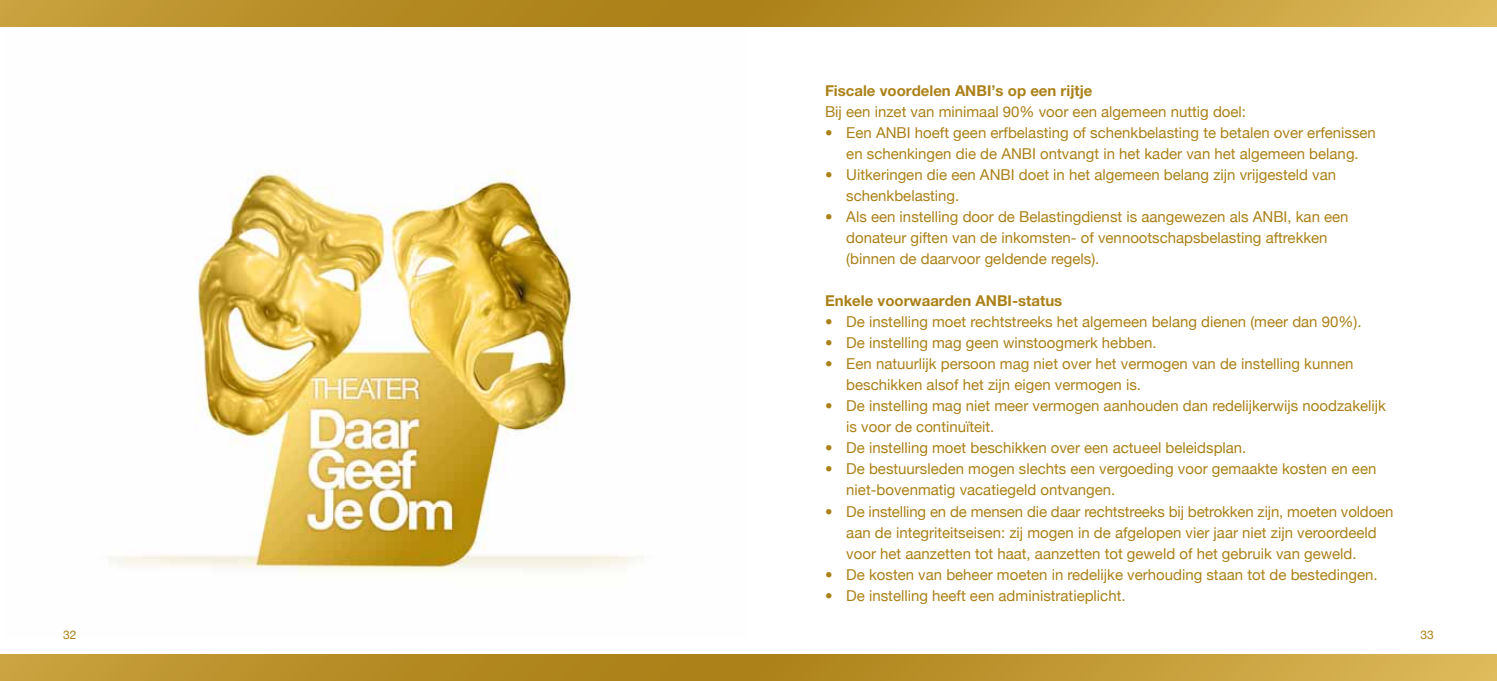
<style>
.page{position:relative;width:1497px;height:681px;background:#fff}
.page>*{position:absolute;margin:0;border:0;box-sizing:border-box;transform-origin:0 0}
.t1{font:15px/21px "Helvetica Neue";color:#ab8119}
.t2{font:700 15px "Helvetica Neue";color:#ab8119}
.t3{font:12px "Helvetica Neue";color:#ab8119}
</style>
<div class="page">
<svg style="left:0;top:0;width:1497px;height:26px;background:#be9530"></svg>
<svg style="left:0;top:654px;width:1497px;height:26px;background:#bd9530"></svg>
<img style="left:109px;top:171px;width:535px;height:401px">
<p class="t3" style="left:63px;top:624px;width:15px">32</p>
<p class="t2" style="left:825px;top:81px;width:269px">Fiscale voordelen anbi’s op een rijtje</p>
<p class="t1" style="left:825px;top:100px;width:422px">Bij een inzet van minimaal 90% voor een algemeen nuttig doel:</p>
<p class="t1" style="left:825px;top:121px;width:552px;text-align:center">• Een ANBI hoeft geen erfbelasting of schenkbelasting te betalen over erfenissen en schenkingen die de ANBI ontvangt in het kader van het algemeen belang.</p>
<p class="t1" style="left:846px;top:163px;width:491px;text-indent:-21px">• Uitkeringen die een ANBI doet in het algemeen belang zijn vrijgesteld van schenkbelasting.</p>
<p class="t1" style="left:846px;top:205px;width:504px;text-indent:-21px">• Als een instelling door de Belastingdienst is aangewezen als ANBI, kan een donateur giften van de inkomsten- of vennootschapsbelasting aftrekken (binnen de daarvoor geldende regels).</p>
<p class="t2" style="left:825px;top:291px;width:239px">Enkele voorwaarden anb i-status</p>
<p class="t1" style="left:825px;top:310px;width:538px">• De instelling moet rechtstreeks het algemeen belang dienen (meer dan 90%).</p>
<p class="t1" style="left:825px;top:331px;width:333px">• De instelling mag geen winstoogmerk hebben.</p>
<p class="t1" style="left:846px;top:352px;width:509px;text-indent:-21px">• Een natuurlijk persoon mag niet over het vermogen van de instelling kunnen beschikken alsof het zijn eigen vermogen is.</p>
<p class="t1" style="left:846px;top:394px;width:541px;text-indent:-21px">• De instelling mag niet meer vermogen aanhouden dan redelijkerwijs noodzakelijk is voor de continuïteit.</p>
<p class="t1" style="left:825px;top:436px;width:423px">• De instelling moet beschikken over een actueel beleidsplan.</p>
<p class="t1" style="left:846px;top:457px;width:531px;text-indent:-21px">• De bestuursleden mogen slechts een vergoeding voor gemaakte kosten en een niet-bovenmatig vacatiegeld ontvangen.</p>
<p class="t1" style="left:846px;top:499px;width:549px;text-indent:-21px">• De instelling en de mensen die daar rechtstreeks bij betrokken zijn, moeten voldoen aan de integriteitseisen: zij mogen in de afgelopen vier jaar niet zijn veroordeeld voor het aanzetten tot haat, aanzetten tot geweld of het gebruik van geweld.</p>
<p class="t1" style="left:825px;top:562px;width:554px">• De kosten van beheer moeten in redelijke verhouding staan tot de bestedingen.</p>
<p class="t1" style="left:825px;top:583px;width:302px">• De instelling heeft een administratieplicht.</p>
<p class="t3" style="left:1420px;top:624px;width:15px">33</p>
</div>
